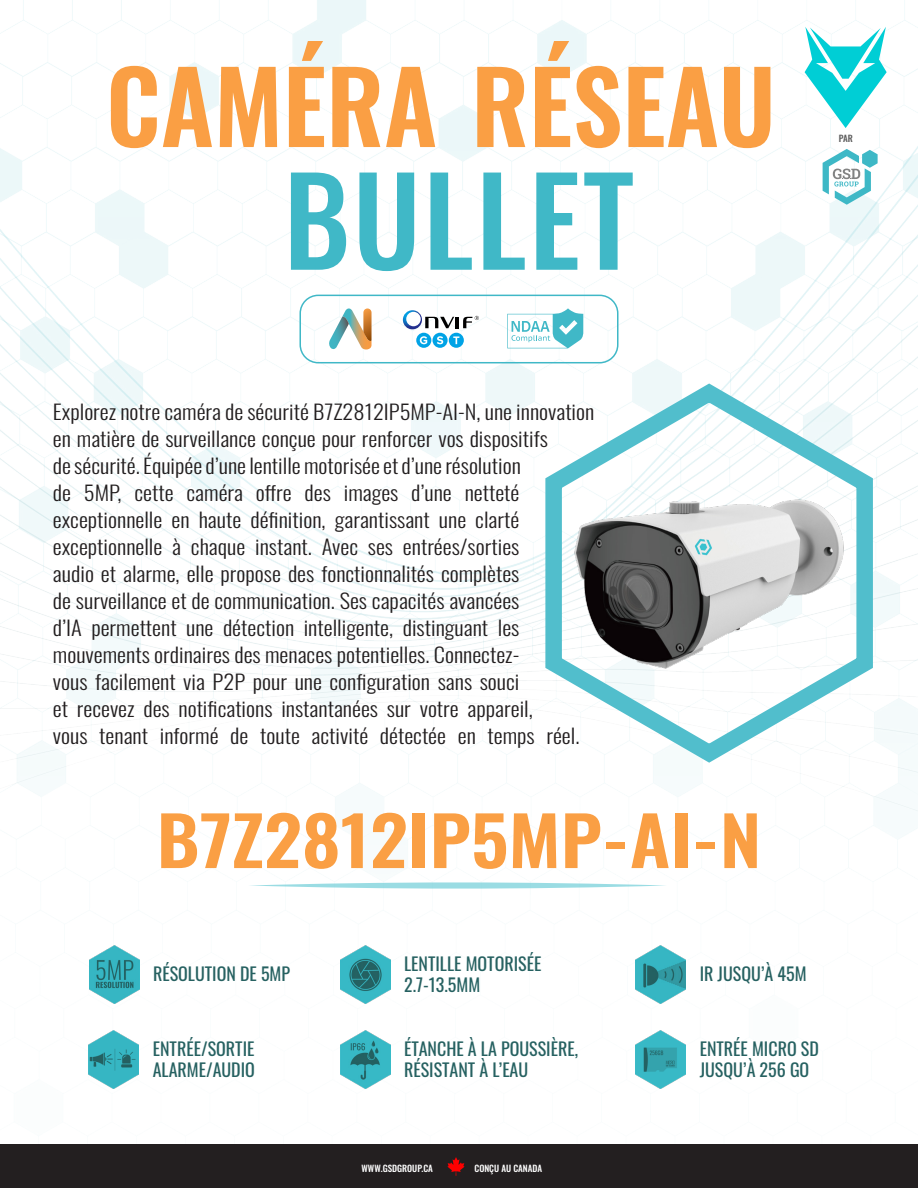
<style>
.page{position:relative;width:918px;height:1188px;background:#fff}
.page>*{position:absolute;margin:0;border:0;box-sizing:border-box;transform-origin:0 0}
.t1{font:500 120px "Oswald";letter-spacing:.02em;color:#40b8c7}
.t2{font:600 99px "Oswald";color:#fa9f44}
.t3{font:600 67.5px "Oswald";color:#fa9f44;scale:1.11 1}
.t4{font:300 20.25px/27px "Oswald";color:#231f20;scale:1.11 1}
.t5{font:18px/21.6px "Oswald";color:#266161}
.t6{font:500 9px "Oswald";color:#fff}
.t7{font:500 9px "Oswald";color:#5b5b5b}
</style>
<div class="page">
<img style="left:0;top:0;width:918px;height:1145px">
<div style="left:0;top:1145px;width:918px;height:43px;background:#231f20"></div>
<svg style="left:447px;top:1157px;width:18px;height:19px"></svg>
<svg style="left:531px;top:374px;width:350px;height:398px"></svg>
<svg style="left:248px;top:881px;width:419px;height:9px"></svg>
<img style="left:340px;top:1030px;width:50px;height:58px">
<img style="left:636px;top:1030px;width:50px;height:58px">
<img style="left:636px;top:945px;width:50px;height:58px">
<img style="left:89px;top:945px;width:50px;height:58px">
<img style="left:340px;top:945px;width:50px;height:58px">
<img style="left:89px;top:1030px;width:50px;height:58px">
<svg style="left:805px;top:27px;width:82px;height:101px"></svg>
<svg style="left:823px;top:149px;width:55px;height:56px"></svg>
<svg style="left:329px;top:308px;width:43px;height:42px"></svg>
<div style="left:299px;top:295px;width:320px;height:68px;border:2px solid #40b8c7;border-radius:18px"></div>
<svg style="left:403px;top:310px;width:76px;height:19px"></svg>
<svg style="left:432px;top:333px;width:16px;height:15px"></svg>
<svg style="left:437px;top:336px;width:6px;height:8px"></svg>
<svg style="left:416px;top:333px;width:15px;height:15px"></svg>
<svg style="left:420px;top:336px;width:7px;height:8px"></svg>
<div style="left:449px;top:333px;width:15px;height:15px;background:#00a3e6;border-radius:50%"></div>
<svg style="left:453px;top:336px;width:6px;height:8px"></svg>
<svg style="left:507px;top:308px;width:76px;height:40px"></svg>
<p class="t2" style="left:106px;top:55px;width:671px">CAMÉRA RÉSEAU</p>
<p class="t1" style="left:284px;top:158px;width:352px">BULLET</p>
<p class="t7" style="left:839px;top:134px;width:16px">PAR</p>
<p class="t4" style="left:53px;top:396px;width:489px">Explorez notre caméra de sécurité B7Z2812IP5MP-AI-N, une innovation en matière de surveillance conçue pour renforcer vos dispositifs<br>de sécurité. Équipée d’une lentille motorisée et d’une résolution<br>de 5MP, cette caméra offre des images d’une netteté exceptionnelle en haute définition, garantissant une clarté exceptionnelle à chaque instant. Avec ses entrées/sorties<br>audio et alarme, elle propose des fonctionnalités complètes<br>de surveillance et de communication. Ses capacités avancées<br>d’IA permettent une détection intelligente, distinguant les mouvements ordinaires des menaces potentielles. Connectez-<br>vous facilement via P2P pour une configuration sans souci<br>et recevez des notifications instantanées sur votre appareil,<br>vous tenant informé de toute activité détectée en temps réel.</p>
<p class="t3" style="left:157px;top:805px;width:546px">B7Z2812IP5MP-AI-N</p>
<p class="t5" style="left:404px;top:951px;width:139px">LENTILLE MOTORISÉE</p>
<p class="t5" style="left:404px;top:972px;width:78px">2.7-13.5MM</p>
<p class="t5" style="left:153px;top:962px;width:139px">RÉSOLUTION DE 5MP</p>
<p class="t5" style="left:700px;top:962px;width:109px">IR JUSQU’À 45M</p>
<p class="t5" style="left:153px;top:1036px;width:103px">ENTRÉE/SORTIE</p>
<p class="t5" style="left:153px;top:1057px;width:104px">ALARME/AUDIO</p>
<p class="t5" style="left:404px;top:1036px;width:175px">ÉTANCHE À LA POUSSIÈRE,<br>RÉSISTANT À L’EAU</p>
<p class="t5" style="left:700px;top:1036px;width:121px">ENTRÉE MICRO SD<br>JUSQU’À 256 GO</p>
<p class="t6" style="left:362px;top:1163px;width:73px">WWW.GSDGROUP.CA</p>
<p class="t6" style="left:474px;top:1163px;width:69px">CONÇU AU CANADA</p>
</div>
